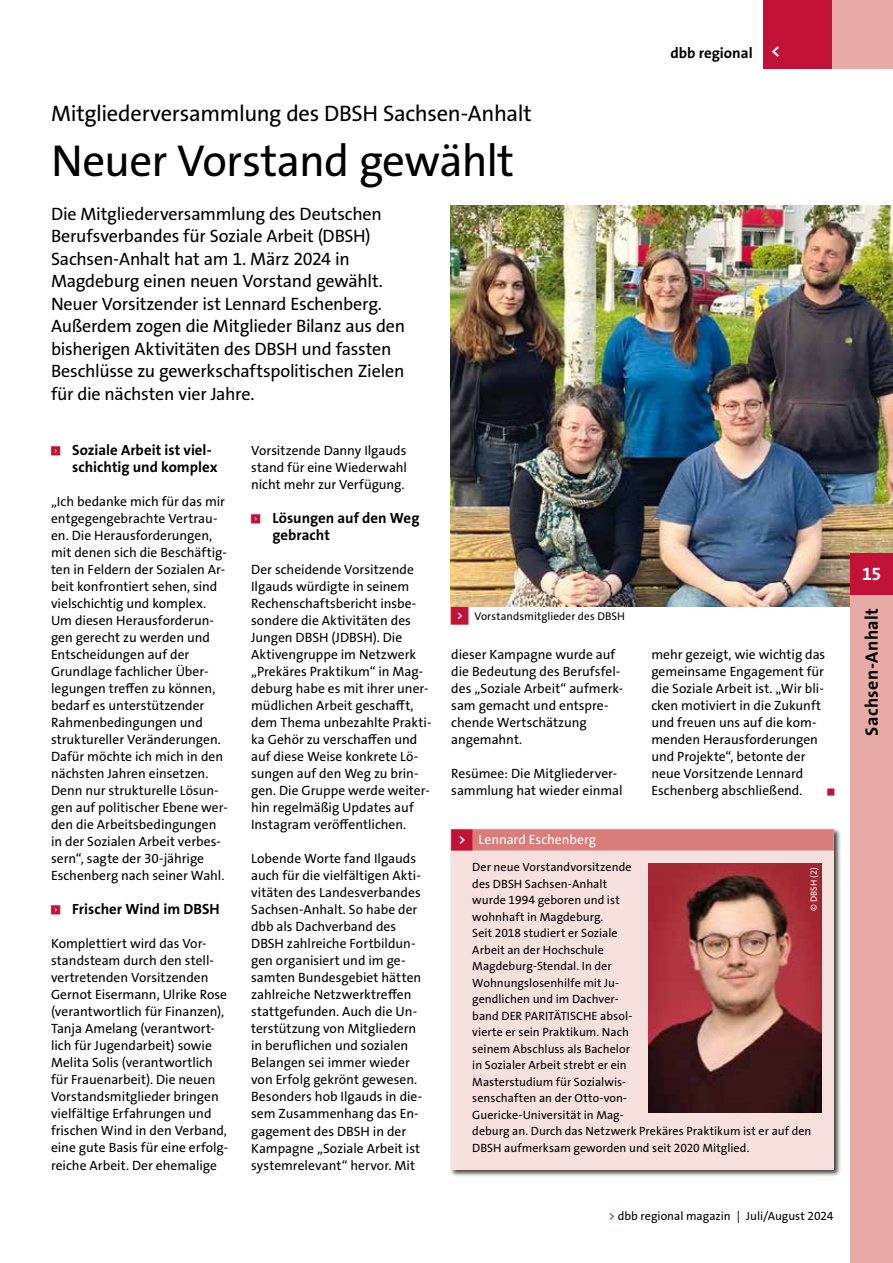
<style>
.page{position:relative;width:893px;height:1263px;background:#fff}
.page>*{position:absolute;margin:0;border:0;box-sizing:border-box;transform-origin:0 0}
.t1{font:98.85px "The Sans Os F";color:#c31237;scale:.13 1}
.t2{font:45px "The Sans Os F";letter-spacing:-.015em;color:#000}
.t3{font:22.5px "The Sans Os F";letter-spacing:-.015em;color:#000}
.t4{font:18px/22.5px "The Sans Os F";letter-spacing:-.015em;color:#000}
.t5{font:700 18px "The Sans Os F";letter-spacing:.02em;color:#000}
.t6{font:700 18px "The Sans Os F";color:#fff}
.t7{font:700 15px "The Sans Os F";color:#000}
.t8{font:700 14.85px/17px "The Sans Os F";color:#000}
.t9{font:13.5px/17px "The Sans Os F";color:#000}
.t10{font:13.5px "The Sans Os F";color:#fff}
.t11{font:12px/16.5px "The Sans Os F";letter-spacing:.005em;color:#000}
.t12{font:11.25px "The Sans Os F";letter-spacing:.005em;color:#000}
.t13{font:9px "The Sans Os F";color:#fff}
.t14{font:5.85px "Top Numbers";color:#c31237}
.s1{font-family:"Top Numbers";color:#c31237}
.s2{color:#c3006b}
</style>
<div class="page">
<img style="left:451px;top:205px;width:442px;height:402px">
<div style="left:449px;top:828px;width:392px;height:349px;background:#000;opacity:.75"></div>
<div style="left:451px;top:829px;width:383px;height:340px;background:#f6e0dd"></div>
<div style="left:472px;top:829px;width:362px;height:21px;background:#da7c79"></div>
<div style="left:455px;top:831px;width:13px;height:17px;background:#fff"></div>
<img style="left:648px;top:863px;width:173px;height:250px">
<div style="left:850px;top:553px;width:43px;height:42px;background:#c31237"></div>
<div style="left:763px;top:0;width:130px;height:68px;background:#e7aaa4"></div>
<div style="left:763px;top:0;width:68px;height:68px;background:#c31237"></div>
<div style="left:850px;top:595px;width:43px;height:668px;background:#e7aaa4"></div>
<h3 class="t3" style="left:51px;top:99px;width:482px">Mitgliederversammlung des DBSH Sachsen-Anhalt</h3>
<h2 class="t2" style="left:51px;top:132px;width:465px">Neuer Vorstand gewählt</h2>
<p class="t4" style="left:51px;top:203px;width:356px">Die Mitgliederversammlung des Deutschen Berufsverbandes für Soziale Arbeit (DBSH)<br>Sachsen-Anhalt hat am 1. März 2024 in Magdeburg einen neuen Vorstand gewählt.<br>Neuer Vorsitzender ist Lennard Eschenberg.<br>Außerdem zogen die Mitglieder Bilanz aus den bisherigen Aktivitäten des DBSH und fassten Beschlüsse zu gewerkschaftspolitischen Zielen für die nächsten vier Jahre.</p>
<p class="t7" style="left:670px;top:44px;width:84px">dbb regional</p>
<h3 class="t6" style="left:771px;top:39px;width:11px">&lt;</h3>
<p class="t14" style="left:51px;top:446px;width:11px">&lt;</p>
<p class="t8" style="left:72px;top:442px;width:147px">Soziale Arbeit ist viel&shy;schichtig und komplex</p>
<p class="t9" style="left:51px;top:493px;width:178px">„Ich bedanke mich für das mir entgegengebrachte Vertrau&shy;en. Die Herausforderungen, mit denen sich die Beschäftig&shy;ten in Feldern der Sozialen Ar&shy;beit konfrontiert sehen, sind vielschichtig und komplex.<br>Um diesen Herausforderun&shy;gen gerecht zu werden und<br>Entscheidungen auf der<br>Grundlage fachlicher Über&shy;legungen treffen zu können, bedarf es unterstützender<br>Rahmenbedingungen und struktureller Veränderungen.<br>Dafür möchte ich mich in den nächsten Jahren einsetzen.<br>Denn nur strukturelle Lösun&shy;gen auf politischer Ebene wer&shy;den die Arbeitsbedingungen in der Sozialen Arbeit verbes&shy;sern“, sagte der 30-jährige<br>Eschenberg nach seiner Wahl.</p>
<p class="t14" style="left:51px;top:905px;width:11px">&lt;</p>
<p class="t8" style="left:72px;top:901px;width:149px">Frischer Wind im DBSH</p>
<p class="t9" style="left:51px;top:935px;width:179px">Komplettiert wird das Vor&shy;standsteam durch den stell&shy;vertretenden Vorsitzenden<br>Gernot Eisermann, Ulrike Rose (verantwortlich für Finanzen),<br>Tanja Amelang (verantwort&shy;lich für Jugendarbeit) sowie<br>Melita Solis (verantwortlich für Frauenarbeit). Die neuen<br>Vorstandsmitglieder bringen vielfältige Erfahrungen und frischen Wind in den Verband, eine gute Basis für eine erfolg&shy;reiche Arbeit. Der ehemalige</p>
<p class="t9" style="left:251px;top:442px;width:157px;text-align:justify">Vorsitzende Danny Ilgauds stand für eine Wiederwahl nicht mehr zur Verfügung.</p>
<p class="t14" style="left:251px;top:514px;width:11px">&lt;</p>
<p class="t8" style="left:272px;top:510px;width:149px">Lösungen auf den Weg gebracht</p>
<p class="t9" style="left:251px;top:561px;width:182px">Der scheidende Vorsitzende<br>Ilgauds würdigte in seinem<br>Rechenschaftsbericht insbe&shy;sondere die Aktivitäten des<br>Jungen DBSH (JDBSH). Die<br>Aktivengruppe im Netzwerk „Prekäres Praktikum“ in Mag&shy;deburg habe es mit ihrer uner&shy;müdlichen Arbeit geschafft, dem Thema unbezahlte Prakti&shy;ka Gehör zu verschaffen und auf diese Weise konkrete Lö&shy;sungen auf den Weg zu brin&shy;gen. Die Gruppe werde weiter&shy;hin regelmäßig Updates auf<br>Instagram veröffentlichen.</p>
<p class="t9" style="left:251px;top:850px;width:173px">Lobende Worte fand Ilgauds auch für die vielfältigen Akti&shy;vitäten des Landesverbandes<br>Sachsen-Anhalt. So habe der dbb als Dachverband des<br>DBSH zahlreiche Fortbildun&shy;gen organisiert und im ge&shy;samten Bundesgebiet hätten zahlreiche Netzwerktreffen stattgefunden. Auch die Un&shy;terstützung von Mitgliedern in beruflichen und sozialen<br>Belangen sei immer wieder von Erfolg gekrönt gewesen.<br>Besonders hob Ilgauds in die&shy;sem Zusammenhang das En&shy;gagement des DBSH in der<br>Kampagne „Soziale Arbeit ist systemrelevant“ hervor. Mit</p>
<p class="t12" style="left:451px;top:609px;width:175px"><span class="s1">&lt;</span> Vorstandsmitglieder des DBSH</p>
<p class="t9" style="left:451px;top:646px;width:173px">dieser Kampagne wurde auf die Bedeutung des Berufsfel&shy;des „Soziale Arbeit“ aufmerk&shy;sam gemacht und entspre&shy;chende Wertschätzung angemahnt.</p>
<p class="t9" style="left:451px;top:765px;width:173px">Resümee: Die Mitgliederver&shy;sammlung hat wieder einmal</p>
<p class="t9" style="left:651px;top:646px;width:175px">mehr gezeigt, wie wichtig das gemeinsame Engagement für die Soziale Arbeit ist. „Wir bli&shy;cken motiviert in die Zukunft und freuen uns auf die kom&shy;menden Herausforderungen und Projekte“, betonte der neue Vorsitzende Lennard<br>Eschenberg abschließend.</p>
<h1 class="t1" style="left:827px;top:674px;width:56px">_</h1>
<p class="t10" style="left:451px;top:831px;width:147px"><span class="s1">&lt;</span> Lennard Eschenberg</p>
<p class="t11" style="left:472px;top:859px;width:341px">Der neue Vorstandvorsitzende<br>des DBSH Sachsen-Anhalt<br>wurde 1994 geboren und ist<br>wohnhaft in Magdeburg.<br>Seit 2018 studiert er Soziale<br>Arbeit an der Hochschule<br>Magdeburg-Stendal. In der<br>Wohnungslosenhilfe mit Ju-<br>gendlichen und im Dachver-<br>band DER PARITÄTISCHE absol-<br>vierte er sein Praktikum. Nach<br>seinem Abschluss als Bachelor<br>in Sozialer Arbeit strebt er ein<br>Masterstudium für Sozialwis-<br>senschaften an der Otto-von-<br>Guericke-Universität in Mag-<br>deburg an. Durch das Netzwerk Prekäres Praktikum ist er auf den<br>DBSH aufmerksam geworden und seit 2020 Mitglied.</p>
<p class="t13" style="left:808px;top:911px;width:45px;rotate:-90deg">© DBSH (2)</p>
<p class="t11" style="left:609px;top:1208px;width:226px"><span class="s2">&gt;</span> dbb regional magazin | Juli/August 2024</p>
<h3 class="t6" style="left:862px;top:562px;width:21px">15</h3>
<h3 class="t5" style="left:860px;top:736px;width:129px;rotate:-90deg">Sachsen-Anhalt</h3>
</div>
